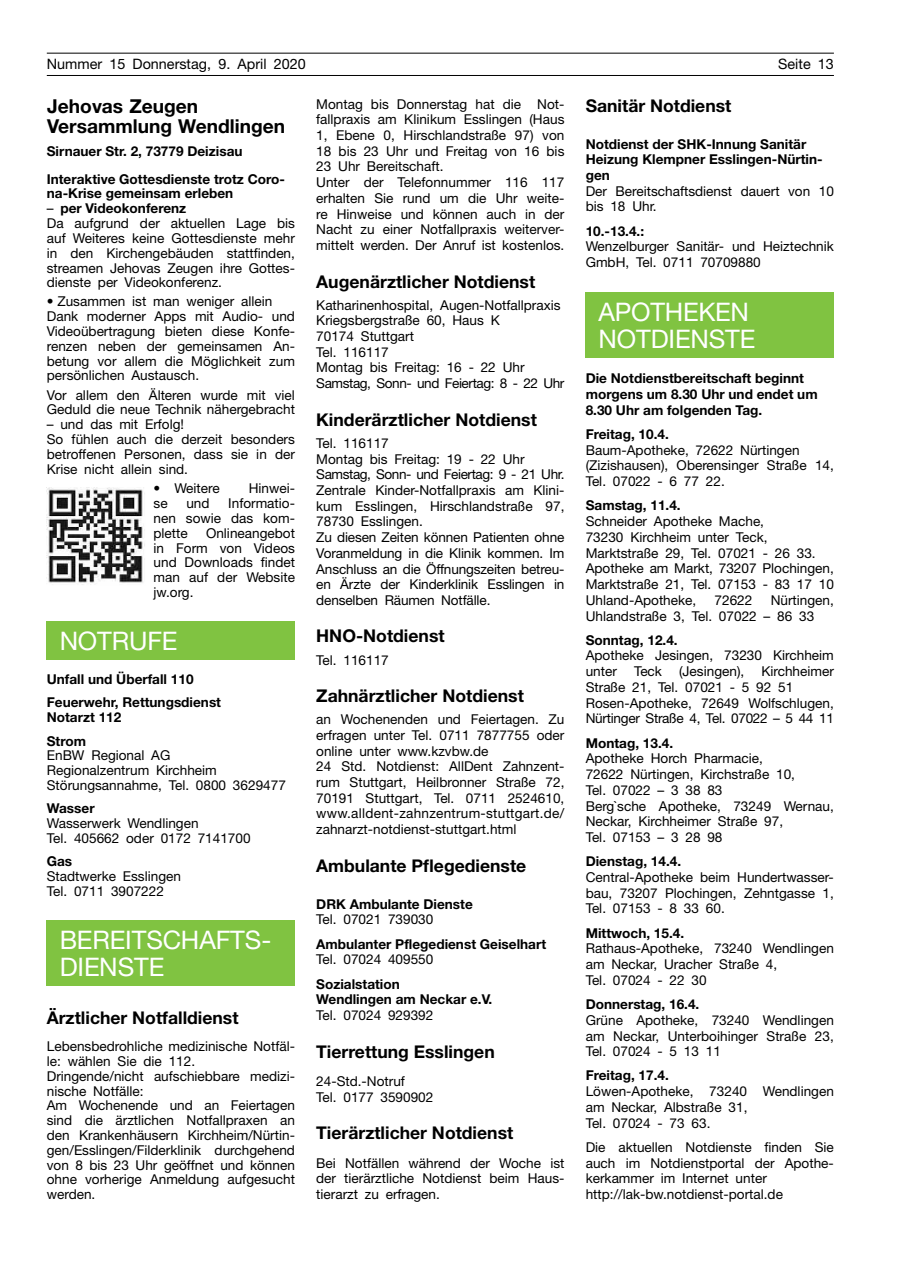
<style>
.page{position:relative;width:902px;height:1280px;background:#fff}
.page>*{position:absolute;margin:0;border:0;box-sizing:border-box;transform-origin:0 0}
.t1{font:25.65px/27.2px "Helvetica Neue";letter-spacing:-.005em;color:#fff}
.t2{font:700 19.2px/20.7px "Helvetica Neue";color:#000}
.t3{font:700 17.55px "Helvetica Neue";color:#000}
.t4{font:14.4px "Helvetica Neue";color:#000}
.t5{font:13.65px/15.8px "Helvetica Neue";color:#000}
.t6{font:700 13.65px/15.8px "Helvetica Neue";color:#000}
.s1{font-weight:700}
</style>
<div class="page">
<hr style="left:47px;top:53px;width:786px;height:1px;background:#000">
<hr style="left:47px;top:75px;width:786px;height:1px;background:#000">
<img style="left:47px;top:488px;width:98px;height:97px">
<div style="left:47px;top:621px;width:248px;height:39px;background:#80c341"></div>
<div style="left:47px;top:920px;width:248px;height:66px;background:#80c341"></div>
<div style="left:585px;top:292px;width:248px;height:66px;background:#80c341"></div>
<p class="t4" style="left:47px;top:56px;width:260px">Nummer 15 Donnerstag, 9. April 2020</p>
<p class="t4" style="left:778px;top:56px;width:57px">Seite 13</p>
<h2 class="t2" style="left:47px;top:95px;width:239px">Jehovas Zeugen<br>Versammlung Wendlingen</h2>
<p class="t6" style="left:47px;top:137px;width:240px;line-height:27.3px">Sirnauer Str. 2, 73779 Deizisau<br>Interaktive Gottesdienste trotz Coro-</p>
<p class="t6" style="left:47px;top:185px;width:188px">na-Krise gemeinsam erleben</p>
<p class="t5" style="left:47px;top:201px;width:250px;line-height:14.9px">– <span class="s1">per Videokonferenz<br></span>Da aufgrund der aktuellen Lage bis auf Weiteres keine Gottesdienste mehr in den Kirchengebäuden stattfinden, streamen Jehovas Zeugen ihre Gottes&shy;dienste per Videokonferenz.</p>
<p class="t5" style="left:47px;top:294px;width:250px;line-height:14.9px">• Zusammen ist man weniger allein Dank moderner Apps mit Audio- und Videoübertragung bieten diese Konfe&shy;renzen neben der gemeinsamen An&shy;betung vor allem die Möglichkeit zum persönlichen Austausch.</p>
<p class="t5" style="left:47px;top:387px;width:250px;line-height:14.9px">Vor allem den Älteren wurde mit viel<br>Geduld die neue Technik nähergebracht</p>
<p class="t5" style="left:47px;top:417px;width:250px;line-height:14.9px">– und das mit Erfolg!<br>So fühlen auch die derzeit besonders betroffenen Personen, dass sie in der<br>Krise nicht allein sind.</p>
<p class="t5" style="left:153px;top:480px;width:68px">• Weitere</p>
<p class="t5" style="left:249px;top:480px;width:48px">Hinwei-</p>
<p class="t5" style="left:153px;top:495px;width:16px">se</p>
<p class="t5" style="left:186px;top:495px;width:25px">und</p>
<p class="t3" style="left:585px;top:94px;width:147px">Sanitär Notdienst</p>
<p class="t6" style="left:585px;top:135px;width:238px">Notdienst der SHK-Innung Sanitär<br>Heizung Klempner Esslingen-Nürtin&shy;gen</p>
<p class="t5" style="left:585px;top:183px;width:250px">Der Bereitschaftsdienst dauert von 10 bis 18 Uhr.</p>
<p class="t6" style="left:585px;top:223px;width:60px">10.-13.4.:</p>
<p class="t5" style="left:585px;top:238px;width:250px">Wenzelburger Sanitär- und Heiztechnik<br>GmbH, Tel. 0711 70709880</p>
<h1 class="t1" style="left:598px;top:298px;width:158px">APOTHEKEN<br>NOTDIENSTE</h1>
<p class="t6" style="left:585px;top:370px;width:233px">Die Notdienstbereitschaft beginnt morgens um 8.30 Uhr und endet um<br>8.30 Uhr am folgenden Tag.</p>
<p class="t6" style="left:585px;top:426px;width:85px">Freitag, 10.4.</p>
<p class="t5" style="left:585px;top:442px;width:250px">Baum-Apotheke, 72622 Nürtingen (Zizishausen), Oberensinger Straße 14,<br>Tel. 07022 - 6 77 22.</p>
<p class="t6" style="left:585px;top:497px;width:96px">Samstag, 11.4.</p>
<p class="t5" style="left:585px;top:513px;width:250px">Schneider Apotheke Mache,<br>73230 Kirchheim unter Teck,<br>Marktstraße 29, Tel. 07021 - 26 33.<br>Apotheke am Markt, 73207 Plochingen,<br>Marktstraße 21, Tel. 07153 - 83 17 10<br>Uhland-Apotheke,</p>
<p class="t5" style="left:316px;top:96px;width:250px">Montag bis Donnerstag hat die Not&shy;fallpraxis am Klinikum Esslingen (Haus 1, Ebene 0, Hirschlandstraße 97) von 18 bis 23 Uhr und Freitag von 16 bis 23 Uhr Bereitschaft.<br>Unter der Telefonnummer 116 117 erhalten Sie rund um die Uhr weite&shy;re Hinweise und können auch in der Nacht zu einer Notfallpraxis weiterver&shy;mittelt werden. Der Anruf ist kostenlos.</p>
<p class="t3" style="left:316px;top:270px;width:220px">Augenärztlicher Notdienst</p>
<p class="t5" style="left:316px;top:297px;width:250px">Katharinenhospital, Augen-Notfallpraxis<br>Kriegsbergstraße 60, Haus K<br>70174 Stuttgart<br>Tel. 116117<br>Montag bis Freitag: 16 - 22 Uhr<br>Samstag, Sonn- und Feiertag: 8 - 22 Uhr</p>
<p class="t3" style="left:316px;top:409px;width:222px">Kinderärztlicher Notdienst</p>
<p class="t5" style="left:316px;top:435px;width:250px">Tel. 116117<br>Montag bis Freitag: 19 - 22 Uhr Samstag, Sonn- und Feiertag: 9 - 21 Uhr.<br>Zentrale Kinder-Notfallpraxis am Klini&shy;kum Esslingen, Hirschlandstraße 97, 78730 Esslingen.<br>Zu diesen Zeiten können Patienten ohne Voranmeldung in die Klinik kommen. Im Anschluss an die Öffnungszeiten betreu&shy;en Ärzte der Kinderklinik Esslingen in denselben Räumen Notfälle.</p>
<p class="t3" style="left:316px;top:625px;width:130px">HNO-Notdienst</p>
<p class="t5" style="left:316px;top:652px;width:74px">Tel. 116117</p>
<p class="t3" style="left:316px;top:685px;width:209px">Zahnärztlicher Notdienst</p>
<p class="t5" style="left:316px;top:711px;width:250px">an Wochenenden und Feiertagen. Zu erfragen unter Tel. 0711 7877755 oder online unter www.kzvbw.de<br>24 Std. Notdienst: AllDent Zahnzent&shy;rum Stuttgart, Heilbronner Straße 72, 70191 Stuttgart, Tel. 0711 2524610, www.alldent-zahnzentrum-stuttgart.de/ zahnarzt-notdienst-stuttgart.html</p>
<p class="t3" style="left:316px;top:855px;width:211px">Ambulante Pflegedienste</p>
<p class="t6" style="left:316px;top:896px;width:158px">DRK Ambulante Dienste</p>
<p class="t5" style="left:316px;top:911px;width:119px">Tel. 07021 739030</p>
<p class="t6" style="left:316px;top:936px;width:231px">Ambulanter Pflegedienst Geiselhart</p>
<p class="t5" style="left:316px;top:951px;width:119px">Tel. 07024 409550</p>
<p class="t6" style="left:316px;top:975px;width:177px">Sozialstation<br>Wendlingen am Neckar e.V.</p>
<p class="t5" style="left:316px;top:1007px;width:119px">Tel. 07024 929392</p>
<p class="t3" style="left:316px;top:1040px;width:180px">Tierrettung Esslingen</p>
<p class="t5" style="left:316px;top:1073px;width:119px">24-Std.-Notruf<br>Tel. 0177 3590902</p>
<p class="t3" style="left:316px;top:1122px;width:198px">Tierärztlicher Notdienst</p>
<p class="t5" style="left:316px;top:1155px;width:250px;text-align:justify">Bei Notfällen während der Woche ist der tierärztliche Notdienst beim Haus&shy;tierarzt zu erfragen.</p>
<p class="t5" style="left:153px;top:496px;width:143px;line-height:14.9px;text-align:justify;text-indent:75px">Informatio&shy;nen sowie das kom&shy;plette</p>
<p class="t5" style="left:153px;top:525px;width:143px;line-height:14.9px;text-align:justify;text-indent:52px">Onlineangebot in Form von Videos und Downloads findet man auf der Website jw.org.</p>
<h1 class="t1" style="left:60px;top:627px;width:119px">NOTRUFE</h1>
<p class="t6" style="left:47px;top:667px;width:176px;line-height:23.2px">Unfall und Überfall 110<br>Feuerwehr, Rettungsdienst</p>
<p class="t6" style="left:47px;top:705px;width:76px;line-height:23.2px">Notarzt 112<br>Strom</p>
<p class="t5" style="left:47px;top:748px;width:240px;line-height:14.9px">EnBW Regional AG<br>Regionalzentrum Kirchheim<br>Störungsannahme, Tel. 0800 3629477</p>
<p class="t6" style="left:47px;top:800px;width:49px">Wasser</p>
<p class="t5" style="left:47px;top:816px;width:205px;line-height:14.9px">Wasserwerk Wendlingen<br>Tel. 405662 oder 0172 7141700</p>
<p class="t6" style="left:47px;top:853px;width:27px">Gas</p>
<p class="t5" style="left:47px;top:868px;width:136px;line-height:14.9px">Stadtwerke Esslingen<br>Tel. 0711 3907222</p>
<h1 class="t1" style="left:60px;top:925px;width:213px">BEREITSCHAFTS-<br>DIENSTE</h1>
<p class="t3" style="left:47px;top:1006px;width:193px">Ärztlicher Notfalldienst</p>
<p class="t5" style="left:47px;top:1038px;width:250px;line-height:14.9px">Lebensbedrohliche medizinische Notfäl&shy;le: wählen Sie die 112.<br>Dringende/nicht aufschiebbare medizi&shy;nische Notfälle:<br>Am Wochenende und an Feiertagen sind die ärztlichen Notfallpraxen an den Krankenhäusern Kirchheim/Nürtin&shy;gen/Esslingen/Filderklinik durchgehend von 8 bis 23 Uhr geöffnet und können ohne vorherige Anmeldung aufgesucht werden.</p>
<p class="t5" style="left:585px;top:592px;width:250px;text-indent:185px">Nürtingen,<br>Uhlandstraße 3, Tel. 07022 – 86 33</p>
<p class="t6" style="left:585px;top:632px;width:93px">Sonntag, 12.4.</p>
<p class="t5" style="left:585px;top:647px;width:250px">Apotheke Jesingen, 73230 Kirchheim unter</p>
<p class="t5" style="left:714px;top:592px;width:39px">72622</p>
<p class="t5" style="left:634px;top:663px;width:29px">Teck</p>
<p class="t5" style="left:679px;top:663px;width:67px">(Jesingen),</p>
<p class="t5" style="left:585px;top:663px;width:250px;text-indent:176px">Kirchheimer<br>Straße 21, Tel. 07021 - 5 92 51<br>Rosen-Apotheke, 72649 Wolfschlugen,<br>Nürtinger Straße 4, Tel. 07022 – 5 44 11</p>
<p class="t6" style="left:585px;top:734px;width:89px">Montag, 13.4.</p>
<p class="t5" style="left:585px;top:750px;width:250px">Apotheke Horch Pharmacie,<br>72622 Nürtingen, Kirchstraße 10,<br>Tel. 07022 – 3 38 83<br>Berg`sche Apotheke, 73249 Wernau,<br>Neckar, Kirchheimer Straße 97,<br>Tel. 07153 – 3 28 98</p>
<p class="t6" style="left:585px;top:853px;width:97px">Dienstag, 14.4.</p>
<p class="t5" style="left:585px;top:869px;width:250px;text-align:justify">Central-Apotheke beim Hundertwasser&shy;bau, 73207 Plochingen, Zehntgasse 1, Tel. 07153 - 8 33 60.</p>
<p class="t6" style="left:585px;top:924px;width:100px">Mittwoch, 15.4.</p>
<p class="t5" style="left:585px;top:940px;width:250px">Rathaus-Apotheke, 73240 Wendlingen am Neckar, Uracher Straße 4,<br>Tel. 07024 - 22 30</p>
<p class="t6" style="left:585px;top:996px;width:115px">Donnerstag, 16.4.</p>
<p class="t5" style="left:585px;top:1012px;width:250px;text-align:justify">Grüne Apotheke, 73240 Wendlingen am Neckar, Unterboihinger Straße 23, Tel. 07024 - 5 13 11</p>
<p class="t6" style="left:585px;top:1067px;width:85px">Freitag, 17.4.</p>
<p class="t5" style="left:585px;top:1083px;width:250px">Löwen-Apotheke, 73240 Wendlingen am Neckar, Albstraße 31,<br>Tel. 07024 - 73 63.</p>
<p class="t5" style="left:585px;top:1139px;width:250px">Die aktuellen Notdienste finden Sie auch im Notdienstportal der Apothe&shy;kerkammer im Internet unter http://lak-bw.notdienst-portal.de</p>
</div>
